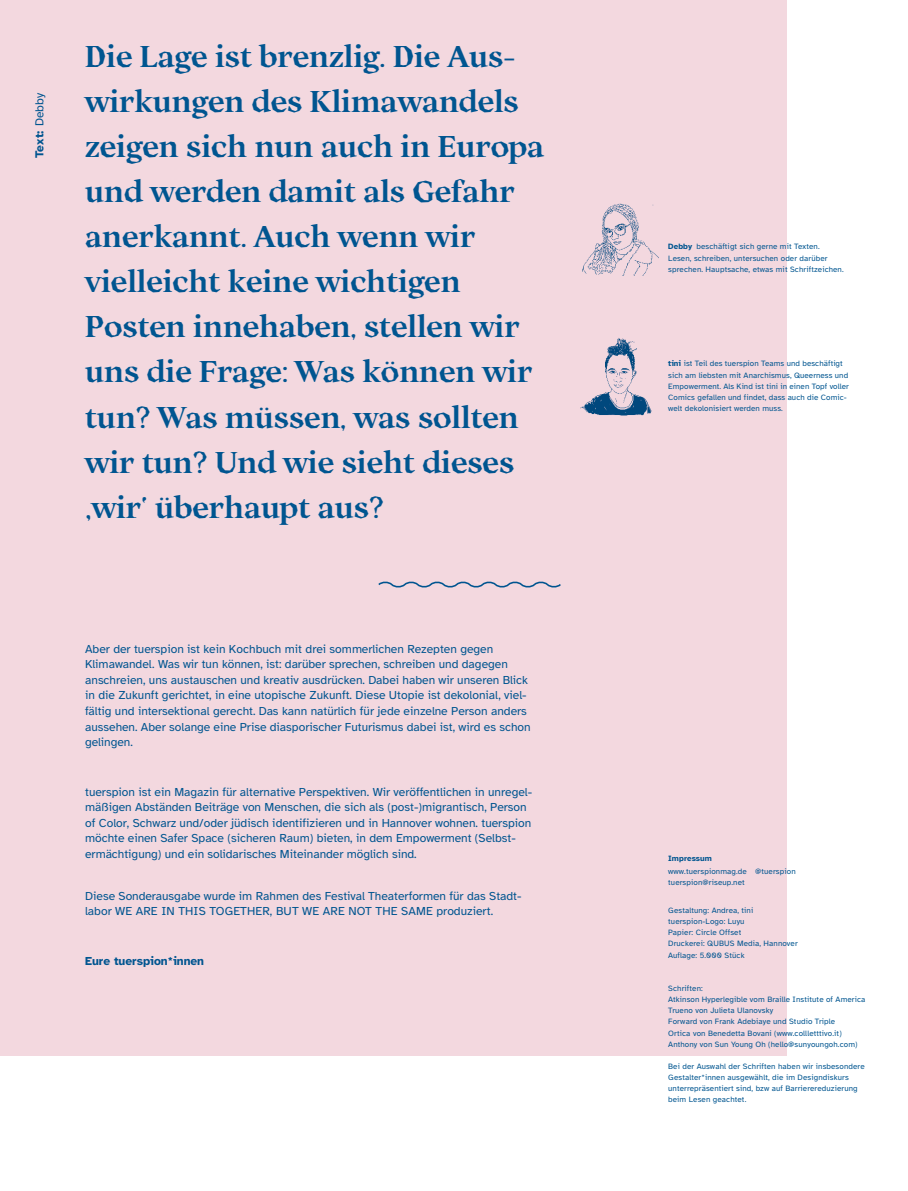
<style>
.page{position:relative;width:908px;height:1191px;background:#fff}
.page>*{position:absolute;margin:0;border:0;box-sizing:border-box;transform-origin:0 0}
.t1{font:700 30px/45px "Ortica";color:#005590}
.t2{font:12px/15.6px "Atkinson Hyperlegible";color:#005590}
.t3{font:700 12px "Atkinson Hyperlegible";color:#005590}
.t4{font:8px/11.2px "Atkinson Hyperlegible";letter-spacing:.015em;color:#005590}
.t5{font:700 8px "Atkinson Hyperlegible";letter-spacing:.01em;color:#005590}
.s1{font-weight:400}
.s2{font-weight:700}
</style>
<div class="page">
<div style="left:0;top:0;width:786px;height:1055px;background:#f3d8df"></div>
<img style="left:580px;top:338px;width:72px;height:77px">
<img style="left:582px;top:203px;width:76px;height:72px">
<svg style="left:378px;top:581px;width:183px;height:7px"></svg>
<p class="t3" style="left:33px;top:158px;width:67px;rotate:-90deg">Text: <span class="s1">Debby</span></p>
<p class="t1" style="left:85px;top:35px;width:460px">Die Lage ist brenzlig. Die Aus&shy;wirkungen des Klimawandels zeigen sich nun auch in Europa und werden damit als Gefahr anerkannt. Auch wenn wir vielleicht keine wichtigen<br>Posten innehaben, stellen wir uns die Frage: Was können wir tun? Was müssen, was sollten wir tun? Und wie sieht dieses ‚wir‘ überhaupt aus?</p>
<p class="t2" style="left:85px;top:641px;width:447px">Aber der tuerspion ist kein Kochbuch mit drei sommerlichen Rezepten gegen Klimawandel. Was wir tun können, ist: darüber sprechen, schreiben und dagegen anschreien, uns austauschen und kreativ ausdrücken. Dabei haben wir unseren Blick in die Zukunft gerichtet, in eine utopische Zukunft. Diese Utopie ist dekolonial, viel&shy;fältig und intersektional gerecht. Das kann natürlich für jede einzelne Person anders aussehen. Aber solange eine Prise diasporischer Futurismus dabei ist, wird es schon gelingen.</p>
<p class="t2" style="left:85px;top:784px;width:448px">tuerspion ist ein Magazin für alternative Perspektiven. Wir veröffentlichen in unregel&shy;mäßigen Abständen Beiträge von Menschen, die sich als (post-)migrantisch, Person of Color, Schwarz und/oder jüdisch identifizieren und in Hannover wohnen. tuerspion möchte einen Safer Space (sicheren Raum) bieten, in dem Empowerment (Selbst&shy;ermächtigung) und ein solidarisches Miteinander möglich sind.</p>
<p class="t2" style="left:85px;top:888px;width:437px">Diese Sonderausgabe wurde im Rahmen des Festival Theaterformen für das Stadt&shy;labor WE ARE IN THIS TOGETHER, BUT WE ARE NOT THE SAME produziert.</p>
<p class="t3" style="left:85px;top:953px;width:120px">Eure tuerspion*innen</p>
<p class="t4" style="left:668px;top:241px;width:177px"><span class="s2">Debby</span> beschäftigt sich gerne mit Texten.<br>Lesen, schreiben, untersuchen oder darüber sprechen. Hauptsache, etwas mit Schriftzeichen.</p>
<p class="t4" style="left:668px;top:358px;width:182px"><span class="s2">tini</span> ist Teil des tuerspion Teams und beschäftigt sich am liebsten mit Anarchismus, Queerness und Empowerment. Als Kind ist tini in einen Topf voller Comics gefallen und findet, dass auch die Comic&shy;welt dekolonisiert werden muss.</p>
<p class="t5" style="left:668px;top:853px;width:45px">Impressum</p>
<p class="t4" style="left:668px;top:865px;width:129px">www.tuerspionmag.de @tuerspion tuerspion@riseup.net</p>
<p class="t4" style="left:668px;top:904px;width:131px">Gestaltung: Andrea, tini tuerspion-Logo: Luyu<br>Papier: Circle Offset<br>Druckerei: QUBUS Media, Hannover<br>Auflage: 5.000 Stück</p>
<p class="t4" style="left:668px;top:982px;width:199px">Schriften:<br>Atkinson Hyperlegible vom Braille Institute of America Trueno von Julieta Ulanovsky<br>Forward von Frank Adebiaye und Studio Triple<br>Ortica von Benedetta Bovani (www.collletttivo.it)<br>Anthony von Sun Young Oh (hello@sunyoungoh.com)</p>
<p class="t4" style="left:668px;top:1060px;width:198px">Bei der Auswahl der Schriften haben wir insbesondere Gestalter*innen ausgewählt, die im Designdiskurs unterrepräsentiert sind, bzw auf Barrierereduzierung beim Lesen geachtet.</p>
</div>
